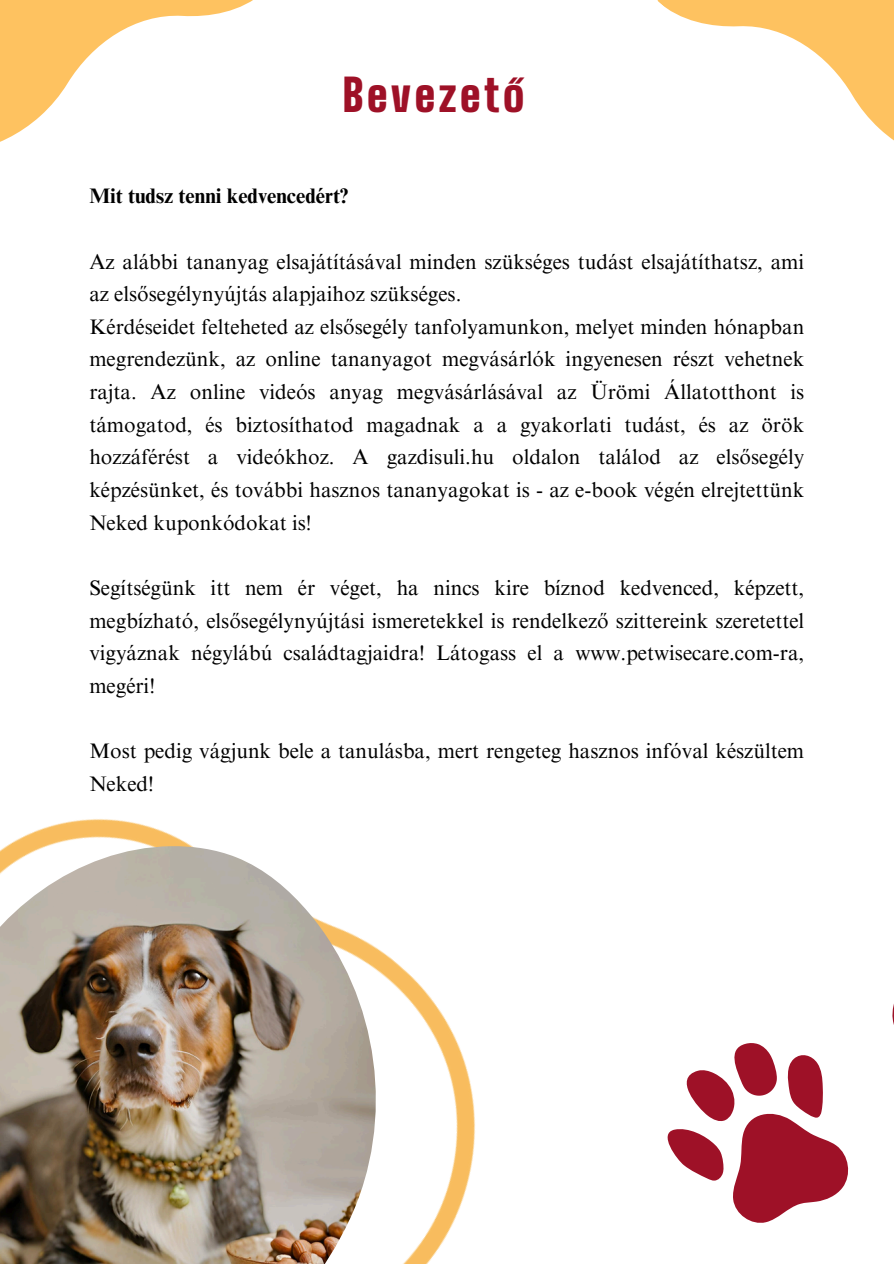
<style>
.page{position:relative;width:894px;height:1264px;background:#fff}
.page>*{position:absolute;margin:0;border:0;box-sizing:border-box;transform-origin:0 0}
.t1{font:900 44.25px "Big Shoulders Display";letter-spacing:.085em;color:#9e1127}
.t2{font:21px/32.7px "Times NRMT Pro";color:#000}
.t3{font:700 21px "Times NRMT Pro";color:#000}
</style>
<div class="page">
<img style="left:7px;top:819px;width:468px;height:444px">
<img style="left:0;top:846px;width:376px;height:417px">
<svg style="left:0;top:0;width:253px;height:142px"></svg>
<svg style="left:657px;top:0;width:236px;height:140px"></svg>
<svg style="left:667px;top:1008px;width:226px;height:215px"></svg>
<p class="t1" style="left:342px;top:68px;width:183px">Bevezető</p>
<h1 class="t3" style="left:89px;top:188px;width:260px">Mit tudsz tenni kedvencedért?</h1>
<h2 class="t2" style="left:89px;top:248px;width:716px">Az alábbi tananyag elsajátításával minden szükséges tudást elsajátíthatsz, ami az elsősegélynyújtás alapjaihoz szükséges.</h2>
<p class="t2" style="left:89px;top:313px;width:716px;text-align:justify">Kérdéseidet felteheted az elsősegély tanfolyamunkon, melyet minden hónapban megrendezünk, az online tananyagot megvásárlók ingyenesen részt vehetnek rajta. Az online videós anyag megvásárlásával az Ürömi Állatotthont is támogatod, és biztosíthatod magadnak a a gyakorlati tudást, és az örök hozzáférést a videókhoz. A gazdisuli.hu oldalon találod az elsősegély képzésünket, és további hasznos tananyagokat is - az e-book végén elrejtettünk Neked kuponkódokat is!</p>
<p class="t2" style="left:89px;top:574px;width:716px;text-align:justify">Segítségünk itt nem ér véget, ha nincs kire bíznod kedvenced, képzett, megbízható, elsősegélynyújtási ismeretekkel is rendelkező szittereink szeretettel vigyáznak négylábú családtagjaidra! Látogass el a www.petwisecare.com-ra, megéri!</p>
<p class="t2" style="left:89px;top:737px;width:716px">Most pedig vágjunk bele a tanulásba, mert rengeteg hasznos infóval készültem<br>Neked!</p>
</div>
